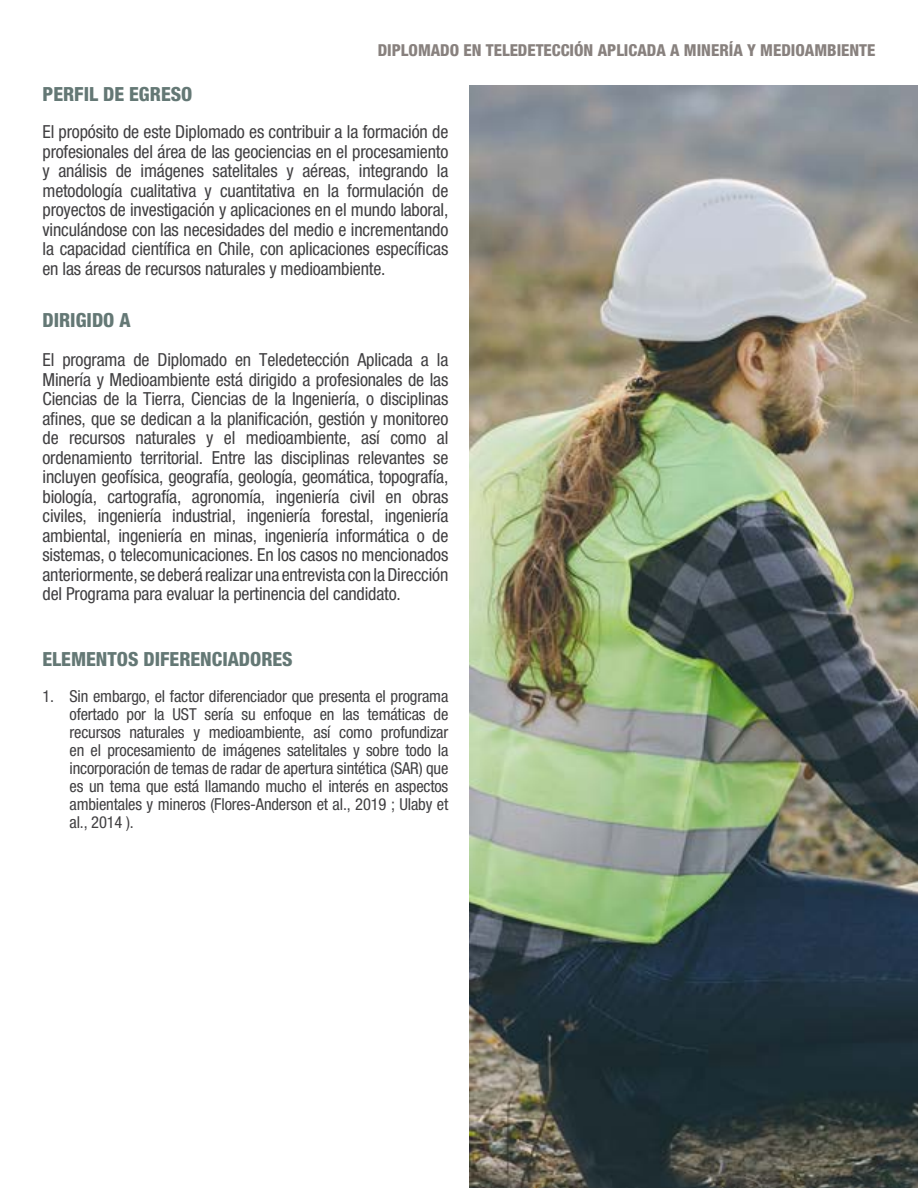
<style>
.page{position:relative;width:918px;height:1188px;background:#fff}
.page>*{position:absolute;margin:0;border:0;box-sizing:border-box;transform-origin:0 0}
.t1{font:19.5px "Helvetica Neue LT 87 Hv Cn";color:#647875}
.t2{font:18px/19.5px "Helvetica Neue LT 57 Cn";letter-spacing:-.01em;color:#414042;text-align:justify}
.t3{font:16.5px/18px "Helvetica Neue LT 57 Cn";letter-spacing:-.01em;color:#414042;text-align:justify}
.t4{font:16.5px "Helvetica Neue LT 87 Hv Cn";color:#88817e}
</style>
<div class="page">
<img style="left:470px;top:85px;width:448px;height:1103px">
<p class="t4" style="left:378px;top:40px;width:499px">DIPLOMADO EN TELEDETECCIÓN APLICADA A MINERÍA Y MEDIOAMBIENTE</p>
<p class="t1" style="left:43px;top:82px;width:151px">PERFIL DE EGRESO</p>
<p class="t2" style="left:43px;top:122px;width:407px">El propósito de este Diplomado es contribuir a la formación de profesionales del área de las geociencias en el procesamiento y análisis de imágenes satelitales y aéreas, integrando la metodología cualitativa y cuantitativa en la formulación de proyectos de investigación y aplicaciones en el mundo laboral, vinculándose con las necesidades del medio e incrementando la capacidad científica en Chile, con aplicaciones específicas en las áreas de recursos naturales y medioambiente.</p>
<p class="t1" style="left:43px;top:308px;width:90px">DIRIGIDO A</p>
<p class="t2" style="left:43px;top:350px;width:407px">El programa de Diplomado en Teledetección Aplicada a la Minería y Medioambiente está dirigido a profesionales de las Ciencias de la Tierra, Ciencias de la Ingeniería, o disciplinas afines, que se dedican a la planificación, gestión y monitoreo de recursos naturales y el medioambiente, así como al ordenamiento territorial. Entre las disciplinas relevantes se incluyen geofísica, geografía, geología, geomática, topografía, biología, cartografía, agronomía, ingeniería civil en obras civiles, ingeniería industrial, ingeniería forestal, ingeniería ambiental, ingeniería en minas, ingeniería informática o de sistemas, o telecomunicaciones. En los casos no mencionados anteriormente, se deberá realizar una entrevista con la Dirección del Programa para evaluar la pertinencia del candidato.</p>
<p class="t1" style="left:43px;top:647px;width:252px">ELEMENTOS DIFERENCIADORES</p>
<p class="t3" style="left:70px;top:687px;width:380px;text-indent:-27px">1. Sin embargo, el factor diferenciador que presenta el programa ofertado por la UST sería su enfoque en las temáticas de recursos naturales y medioambiente, así como profundizar en el procesamiento de imágenes satelitales y sobre todo la incorporación de temas de radar de apertura sintética (SAR) que es un tema que está llamando mucho el interés en aspectos ambientales y mineros (Flores-Anderson et al., 2019 ; Ulaby et al., 2014 ).</p>
</div>
